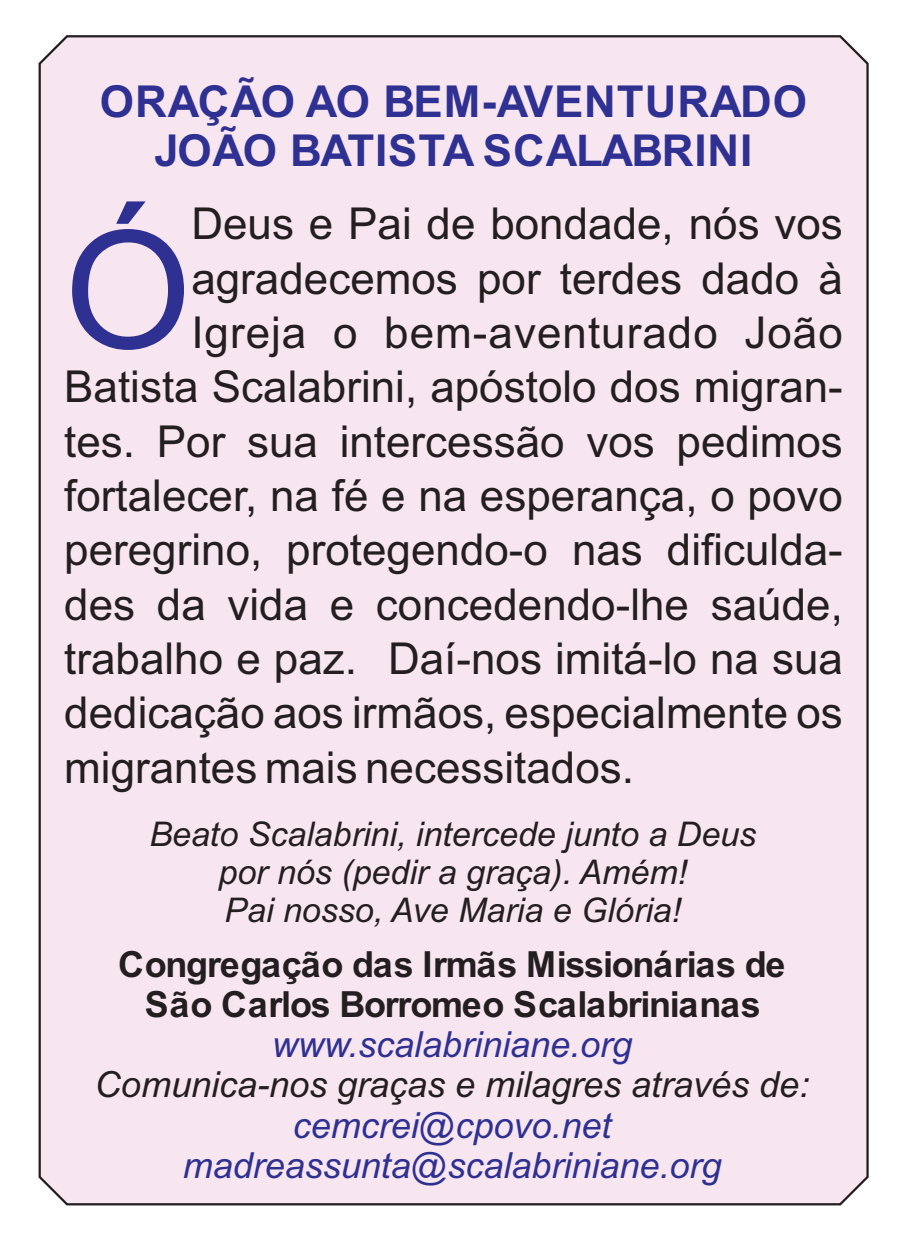
<style>
.page{position:relative;width:904px;height:1244px;background:#fff}
.page>*{position:absolute;margin:0;border:0;box-sizing:border-box;transform-origin:0 0}
.t1{font:163.2px "Arial";color:#2e3092}
.t2{font:44px "Arial";color:#231f20}
.t3{font:700 44px/49.2px "Arial";letter-spacing:.02em;color:#2e3092;text-align:center}
.t4{font:44px "Arial";letter-spacing:.025em;color:#231f20}
.t5{font:italic 36px/40.4px "Arial";color:#2e3092;text-align:center}
.t6{font:700 36px/40.4px "Arial";letter-spacing:-.035em;color:#231f20;text-align:center}
.t7{font:italic 36px "Arial";color:#231f20}
.t8{font:italic 34px/38px "Arial";color:#231f20;text-align:center}
</style>
<div class="page">
<div style="left:38px;top:35px;width:831px;height:1171px;background:#f7e5f0"></div>
<p class="t3" style="left:100px;top:81px;width:709px">ORAÇÃO AO BEM-AVENTURADO<br>JOÃO BATISTA SCALABRINI</p>
<h1 class="t1" style="left:64px;top:231px;width:129px">Ó</h1>
<p class="t2" style="left:191px;top:208px;width:653px">Deus e Pai de bondade, nós vos</p>
<p class="t2" style="left:191px;top:262px;width:653px">agradecemos por terdes dado à</p>
<p class="t4" style="left:191px;top:316px;width:653px">Igreja o bem-aventurado João</p>
<p class="t2" style="left:64px;top:371px;width:780px">Batista Scalabrini, apóstolo dos migran-</p>
<p class="t2" style="left:64px;top:425px;width:780px">tes. Por sua intercessão vos pedimos</p>
<p class="t2" style="left:64px;top:479px;width:780px">fortalecer, na fé e na esperança, o povo</p>
<p class="t2" style="left:64px;top:534px;width:780px">peregrino, protegendo-o nas dificulda-</p>
<p class="t2" style="left:64px;top:588px;width:780px">des da vida e concedendo-lhe saúde,</p>
<p class="t2" style="left:64px;top:642px;width:780px">trabalho e paz. Daí-nos imitá-lo na sua</p>
<p class="t2" style="left:64px;top:697px;width:780px">dedicação aos irmãos, especialmente os</p>
<p class="t2" style="left:64px;top:751px;width:571px">migrantes mais necessitados.</p>
<p class="t8" style="left:149px;top:818px;width:608px">Beato Scalabrini, intercede junto a Deus por nós (pedir a graça). Amém!<br>Pai nosso, Ave Maria e Glória!</p>
<p class="t6" style="left:118px;top:947px;width:669px">Congregação das Irmãs Missionárias de<br>São Carlos Borromeo Scalabrinianas</p>
<p class="t5" style="left:272px;top:1028px;width:362px">www.scalabriniane.org</p>
<p class="t7" style="left:95px;top:1071px;width:716px">Comunica-nos graças e milagres através de:</p>
<p class="t5" style="left:183px;top:1108px;width:540px">cemcrei@cpovo.net madreassunta@scalabriniane.org</p>
</div>
